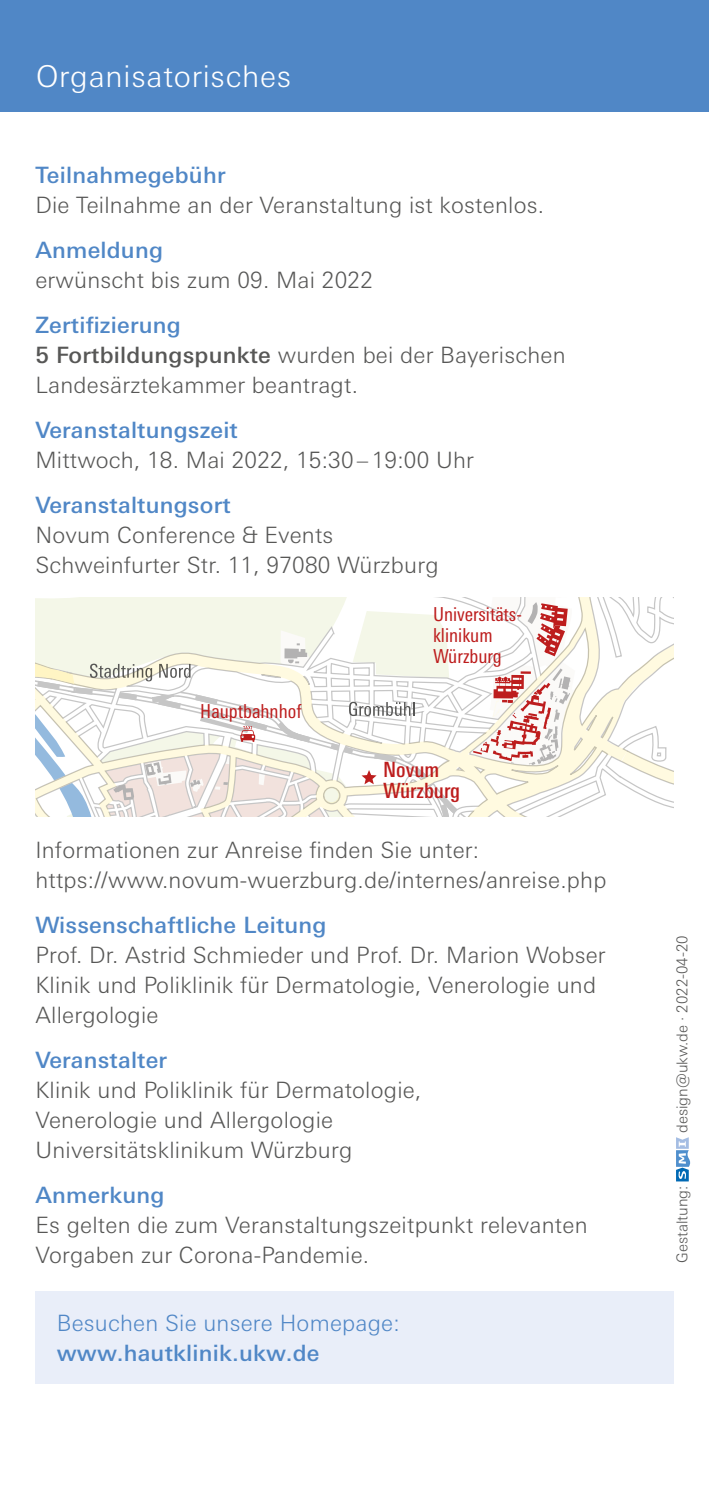
<style>
.page{position:relative;width:709px;height:1489px;background:#fff}
.page>*{position:absolute;margin:0;border:0;box-sizing:border-box;transform-origin:0 0}
.t1{font:300 30px "Univers Next Pro";letter-spacing:.025em;color:#fff}
.t2{font:300 22.5px/30px "Univers Next Pro";letter-spacing:.01em;color:#575756}
.t3{font:500 22.5px "Univers Next Pro";letter-spacing:.01em;color:#5087c6}
.t4{font:300 22.5px "Univers Next Pro";letter-spacing:.01em;color:#5087c6}
.t5{font:500 condensed 21px/21px "Univers Next Pro";color:#bd1d1d}
.t6{font:condensed 19.25px/21px "Univers Next Pro";color:#bd1d1d}
.t7{font:300 15px "Univers Next Pro";color:#575756}
.s1{font-weight:500;color:#5087c6}
.s2{font-weight:500}
</style>
<div class="page">
<div style="left:0;top:0;width:709px;height:112px;background:#5087c6"></div>
<svg style="left:36px;top:597px;width:637px;height:219px"></svg>
<div style="left:35px;top:1291px;width:638px;height:92px;background:#e9eef9"></div>
<svg style="left:676px;top:1137px;width:14px;height:44px"></svg>
<h1 class="t1" style="left:36px;top:58px;width:257px">Organisatorisches</h1>
<p class="t3" style="left:35px;top:161px;width:192px">Teilnahmegebühr</p>
<p class="t2" style="left:35px;top:189px;width:510px">Die Teilnahme an der Veranstaltung ist kostenlos.</p>
<p class="t3" style="left:35px;top:236px;width:129px">Anmeldung</p>
<p class="t2" style="left:35px;top:264px;width:339px">erwünscht bis zum 09. Mai 2022</p>
<p class="t2" style="left:35px;top:309px;width:531px"><span class="s1">Zertifizierung<br></span><span class="s2">5 Fortbildungspunkte</span> wurden bei der Bayerischen<br>Landesärztekammer beantragt.</p>
<p class="t3" style="left:35px;top:416px;width:204px">Veranstaltungszeit</p>
<p class="t2" style="left:35px;top:444px;width:440px">Mittwoch, 18. Mai 2022, 15:30 – 19:00 Uhr</p>
<p class="t3" style="left:35px;top:491px;width:197px">Veranstaltungsort</p>
<p class="t2" style="left:35px;top:519px;width:404px">Novum Conference &amp; Events<br>Schweinfurter Str. 11, 97080 Würzburg</p>
<p class="t6" style="left:200px;top:700px;width:103px">Hauptbahnhof</p>
<p class="t6" style="left:433px;top:603px;width:90px">Universitäts&shy;klinikum<br>Würzburg</p>
<p class="t5" style="left:383px;top:759px;width:78px">Novum<br>Würzburg</p>
<p class="t2" style="left:35px;top:834px;width:572px">Informationen zur Anreise finden Sie unter: https://www.novum-wuerzburg.de/internes/anreise.php</p>
<p class="t3" style="left:35px;top:911px;width:292px">Wissenschaftliche Leitung</p>
<p class="t2" style="left:35px;top:939px;width:572px">Prof. Dr. Astrid Schmieder und Prof. Dr. Marion Wobser<br>Klinik und Poliklinik für Dermatologie, Venerologie und<br>Allergologie</p>
<p class="t3" style="left:35px;top:1046px;width:133px">Veranstalter</p>
<p class="t2" style="left:35px;top:1074px;width:387px">Klinik und Poliklinik für Dermatologie,<br>Venerologie und Allergologie<br>Universitätsklinikum Würzburg</p>
<p class="t3" style="left:35px;top:1181px;width:130px">Anmerkung</p>
<p class="t2" style="left:35px;top:1209px;width:553px">Es gelten die zum Veranstaltungszeitpunkt relevanten<br>Vorgaben zur Corona-Pandemie.</p>
<p class="t4" style="left:57px;top:1309px;width:344px">Besuchen Sie unsere Homepage:</p>
<p class="t3" style="left:57px;top:1339px;width:264px">www.hautklinik.ukw.de</p>
<p class="t7" style="left:673px;top:1132px;width:199px;rotate:-90deg">design@ukw.de · 2022-04-20</p>
<p class="t7" style="left:673px;top:1263px;width:79px;rotate:-90deg">Gestaltung:</p>
</div>
